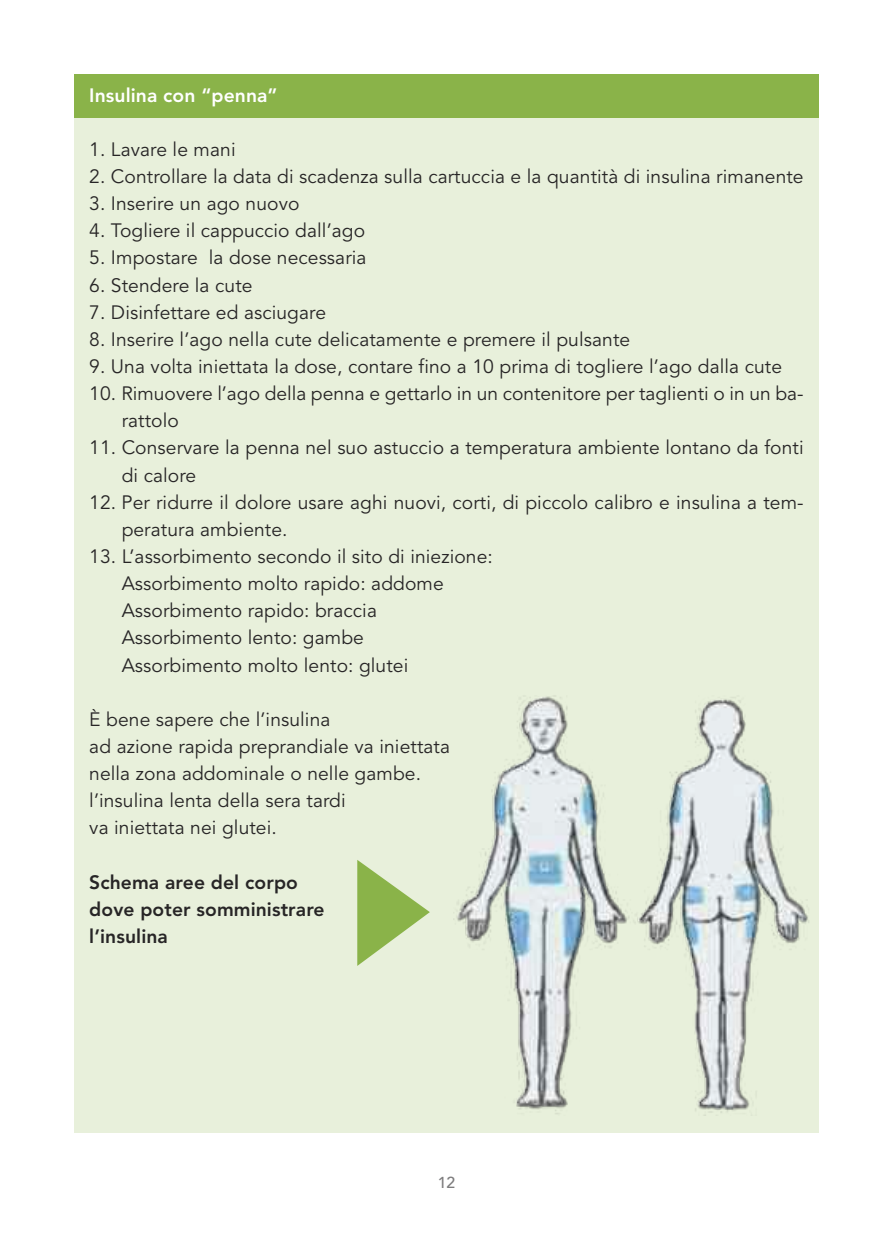
<style>
.page{position:relative;width:893px;height:1241px;background:#fff}
.page>*{position:absolute;margin:0;border:0;box-sizing:border-box;transform-origin:0 0}
.t1{font:19.25px/27.1px "Avenir";letter-spacing:.005em;color:#272526}
.t2{font:800 19.25px/27.1px "Avenir";letter-spacing:.005em;color:#272526}
.t3{font:800 19.25px "Avenir";letter-spacing:.005em;color:#fff}
.t4{font:500 15.75px "Avenir";color:#7d7c7d}
</style>
<div class="page">
<div style="left:74px;top:74px;width:745px;height:1058px;background:#e8f0db"></div>
<div style="left:74px;top:74px;width:745px;height:44px;background:#8ab349"></div>
<img style="left:453px;top:695px;width:356px;height:419px">
<svg style="left:357px;top:860px;width:73px;height:105px"></svg>
<p class="t3" style="left:89px;top:80px;width:190px">Insulina con “penna”</p>
<p class="t1" style="left:89px;top:136px;width:148px">1. Lavare le mani</p>
<p class="t1" style="left:89px;top:163px;width:716px">2. Controllare la data di scadenza sulla cartuccia e la quantità di insulina rimanente</p>
<p class="t1" style="left:89px;top:190px;width:212px">3. Inserire un ago nuovo</p>
<p class="t1" style="left:89px;top:217px;width:277px">4. Togliere il cappuccio dall’ago</p>
<p class="t1" style="left:89px;top:244px;width:279px">5. Impostare la dose necessaria</p>
<p class="t1" style="left:89px;top:272px;width:165px">6. Stendere la cute</p>
<p class="t1" style="left:89px;top:299px;width:238px">7. Disinfettare ed asciugare</p>
<p class="t1" style="left:89px;top:326px;width:542px">8. Inserire l’ago nella cute delicatamente e premere il pulsante</p>
<p class="t1" style="left:89px;top:353px;width:694px">9. Una volta iniettata la dose, contare fino a 10 prima di togliere l’ago dalla cute</p>
<p class="t1" style="left:122px;top:380px;width:683px;text-indent:-32px">10. Rimuovere l’ago della penna e gettarlo in un contenitore per taglienti o in un ba&shy;rattolo</p>
<p class="t1" style="left:122px;top:434px;width:683px;text-indent:-32px">11. Conservare la penna nel suo astuccio a temperatura ambiente lontano da fonti di calore</p>
<p class="t1" style="left:122px;top:489px;width:683px;text-indent:-32px">12. Per ridurre il dolore usare aghi nuovi, corti, di piccolo calibro e insulina a tem&shy;peratura ambiente.</p>
<p class="t1" style="left:122px;top:543px;width:373px;text-indent:-32px">13. L’assorbimento secondo il sito di iniezione:<br>Assorbimento molto rapido: addome Assorbimento rapido: braccia Assorbimento lento: gambe<br>Assorbimento molto lento: glutei</p>
<p class="t1" style="left:89px;top:706px;width:362px">È bene sapere che l’insulina<br>ad azione rapida preprandiale va iniettata nella zona addominale o nelle gambe. l’insulina lenta della sera tardi<br>va iniettata nei glutei.</p>
<p class="t2" style="left:89px;top:868px;width:237px">Schema aree del corpo dove poter somministrare l’insulina</p>
<p class="t4" style="left:438px;top:1176px;width:19px">12</p>
</div>
